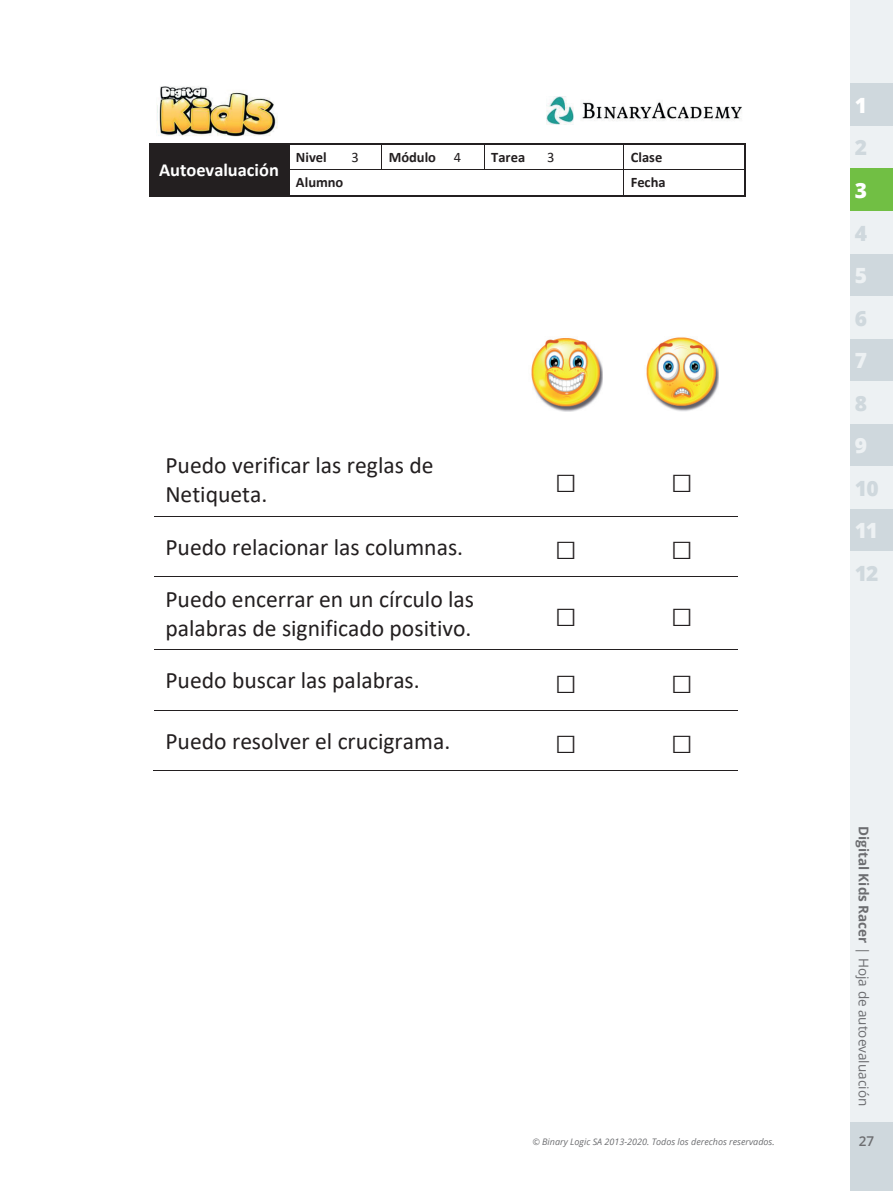
<style>
.page{position:relative;width:893px;height:1191px;background:#fff}
.page>*{position:absolute;margin:0;border:0;box-sizing:border-box;transform-origin:0 0}
.t1{font:36.75px "Calibri";color:#231f20}
.t2{font:23.7px/28.8px "Calibri";color:#231f20}
.t3{font:800 21px "Open Sans";color:#cfd8dd}
.t4{font:800 21px "Open Sans";color:#edf1f3}
.t5{font:800 21px "Open Sans";color:#fff}
.t6{font:700 18.45px "Calibri";color:#fff}
.t7{font:700 14.55px "Calibri";color:#231f20}
.t8{font:14.55px "Calibri";color:#231f20}
.t9{font:13.5px "Open Sans";color:#6c6d70}
.t10{font:600 13.5px "Open Sans";color:#6c6d70}
.t11{font:italic 9px "Open Sans";color:#6c6d70}
.s1{font-weight:400}
.s2{font-weight:700}
</style>
<div class="page">
<div style="left:149px;top:144px;width:139px;height:51px;background:#231f20"></div>
<hr style="left:149px;top:143px;width:139px;height:1px;background:#231f20">
<hr style="left:291px;top:143px;width:53px;height:1px;background:#231f20">
<hr style="left:346px;top:143px;width:35px;height:1px;background:#231f20">
<hr style="left:383px;top:143px;width:64px;height:1px;background:#231f20">
<hr style="left:448px;top:143px;width:36px;height:1px;background:#231f20">
<hr style="left:485px;top:143px;width:55px;height:1px;background:#231f20">
<hr style="left:541px;top:143px;width:82px;height:1px;background:#231f20">
<hr style="left:625px;top:143px;width:119px;height:1px;background:#231f20">
<hr style="left:289px;top:169px;width:55px;height:1px;background:#231f20">
<hr style="left:345px;top:169px;width:36px;height:1px;background:#231f20">
<svg style="left:381px;top:143px;width:2px;height:27px"></svg>
<hr style="left:382px;top:169px;width:65px;height:1px;background:#231f20">
<hr style="left:447px;top:169px;width:37px;height:1px;background:#231f20">
<svg style="left:484px;top:143px;width:1px;height:27px"></svg>
<hr style="left:485px;top:169px;width:55px;height:1px;background:#231f20">
<hr style="left:541px;top:169px;width:82px;height:1px;background:#231f20">
<hr style="left:624px;top:169px;width:56px;height:1px;background:#231f20">
<hr style="left:680px;top:169px;width:64px;height:1px;background:#231f20">
<hr style="left:149px;top:195px;width:139px;height:1px;background:#231f20">
<svg style="left:288px;top:143px;width:3px;height:53px"></svg>
<hr style="left:289px;top:195px;width:334px;height:1px;background:#231f20">
<svg style="left:623px;top:143px;width:2px;height:53px"></svg>
<hr style="left:625px;top:195px;width:55px;height:1px;background:#231f20">
<hr style="left:681px;top:195px;width:63px;height:1px;background:#231f20">
<svg style="left:744px;top:143px;width:1px;height:53px"></svg>
<img style="left:156px;top:86px;width:121px;height:51px">
<img style="left:547px;top:97px;width:195px;height:27px">
<hr style="left:154px;top:516px;width:352px;height:1px;background:#231f20">
<hr style="left:506px;top:516px;width:121px;height:1px;background:#231f20">
<hr style="left:627px;top:516px;width:110px;height:1px;background:#231f20">
<hr style="left:154px;top:576px;width:352px;height:1px;background:#231f20">
<hr style="left:506px;top:576px;width:121px;height:1px;background:#231f20">
<hr style="left:627px;top:576px;width:110px;height:1px;background:#231f20">
<hr style="left:154px;top:649px;width:352px;height:1px;background:#231f20">
<hr style="left:506px;top:649px;width:121px;height:1px;background:#231f20">
<hr style="left:627px;top:649px;width:110px;height:1px;background:#231f20">
<hr style="left:154px;top:710px;width:352px;height:1px;background:#231f20">
<hr style="left:506px;top:710px;width:121px;height:1px;background:#231f20">
<hr style="left:627px;top:710px;width:110px;height:1px;background:#231f20">
<hr style="left:153px;top:770px;width:353px;height:1px;background:#231f20">
<hr style="left:505px;top:770px;width:122px;height:1px;background:#231f20">
<hr style="left:626px;top:770px;width:111px;height:1px;background:#231f20">
<img style="left:531px;top:338px;width:72px;height:73px">
<img style="left:646px;top:337px;width:73px;height:74px">
<div style="left:850px;top:0;width:43px;height:1191px;background:#edf1f3"></div>
<div style="left:850px;top:84px;width:43px;height:42px;background:#cfd8dd"></div>
<div style="left:850px;top:254px;width:43px;height:42px;background:#cfd8dd"></div>
<div style="left:850px;top:424px;width:43px;height:42px;background:#cfd8dd"></div>
<div style="left:850px;top:339px;width:43px;height:42px;background:#cfd8dd"></div>
<div style="left:850px;top:509px;width:43px;height:42px;background:#cfd8dd"></div>
<div style="left:850px;top:1123px;width:43px;height:68px;background:#cfd8dd"></div>
<div style="left:850px;top:169px;width:43px;height:42px;background:#71bf44"></div>
<p class="t6" style="left:159px;top:157px;width:121px">Autoevaluación</p>
<p class="t7" style="left:296px;top:146px;width:32px">Nivel</p>
<p class="t8" style="left:352px;top:147px;width:9px">3</p>
<p class="t7" style="left:389px;top:146px;width:74px">Módulo <span class="s1">4</span></p>
<p class="t7" style="left:491px;top:146px;width:35px">Tarea</p>
<p class="t8" style="left:547px;top:147px;width:9px">3</p>
<p class="t7" style="left:631px;top:146px;width:33px">Clase</p>
<p class="t7" style="left:296px;top:172px;width:49px">Alumno</p>
<p class="t7" style="left:631px;top:172px;width:36px">Fecha</p>
<p class="t2" style="left:165px;top:450px;width:270px">Puedo verificar las reglas de<br>Netiqueta.</p>
<h1 class="t1" style="left:555px;top:454px;width:24px">□</h1>
<h1 class="t1" style="left:671px;top:454px;width:24px">□</h1>
<p class="t2" style="left:165px;top:532px;width:299px">Puedo relacionar las columnas.</p>
<h1 class="t1" style="left:555px;top:521px;width:24px">□</h1>
<h1 class="t1" style="left:671px;top:521px;width:24px">□</h1>
<p class="t2" style="left:165px;top:584px;width:310px">Puedo encerrar en un círculo las palabras de significado positivo.</p>
<h1 class="t1" style="left:555px;top:588px;width:24px">□</h1>
<h1 class="t1" style="left:671px;top:588px;width:24px">□</h1>
<p class="t2" style="left:165px;top:665px;width:256px">Puedo buscar las palabras.</p>
<h1 class="t1" style="left:555px;top:655px;width:24px">□</h1>
<h1 class="t1" style="left:671px;top:655px;width:24px">□</h1>
<p class="t2" style="left:165px;top:725px;width:286px">Puedo resolver el crucigrama.</p>
<h1 class="t1" style="left:555px;top:715px;width:24px">□</h1>
<h1 class="t1" style="left:671px;top:715px;width:24px">□</h1>
<p class="t5" style="left:855px;top:89px;width:14px">1</p>
<p class="t3" style="left:855px;top:132px;width:14px">2</p>
<p class="t5" style="left:855px;top:174px;width:14px">3</p>
<p class="t3" style="left:855px;top:217px;width:14px">4</p>
<p class="t4" style="left:855px;top:259px;width:14px">5</p>
<p class="t3" style="left:855px;top:302px;width:14px">6</p>
<p class="t4" style="left:855px;top:344px;width:14px">7</p>
<p class="t3" style="left:855px;top:387px;width:14px">8</p>
<p class="t4" style="left:855px;top:429px;width:14px">9</p>
<p class="t3" style="left:855px;top:472px;width:25px">10</p>
<p class="t4" style="left:855px;top:514px;width:25px">11</p>
<p class="t3" style="left:855px;top:557px;width:25px">12</p>
<p class="t9" style="left:873px;top:826px;width:281px;rotate:90deg"><span class="s2">Digital Kids Racer</span> | Hoja de autoevaluación</p>
<p class="t11" style="left:532px;top:1135px;width:244px">© Binary Logic SA 2013-2020. Todos los derechos reservados.</p>
<p class="t10" style="left:859px;top:1131px;width:17px">27</p>
</div>
